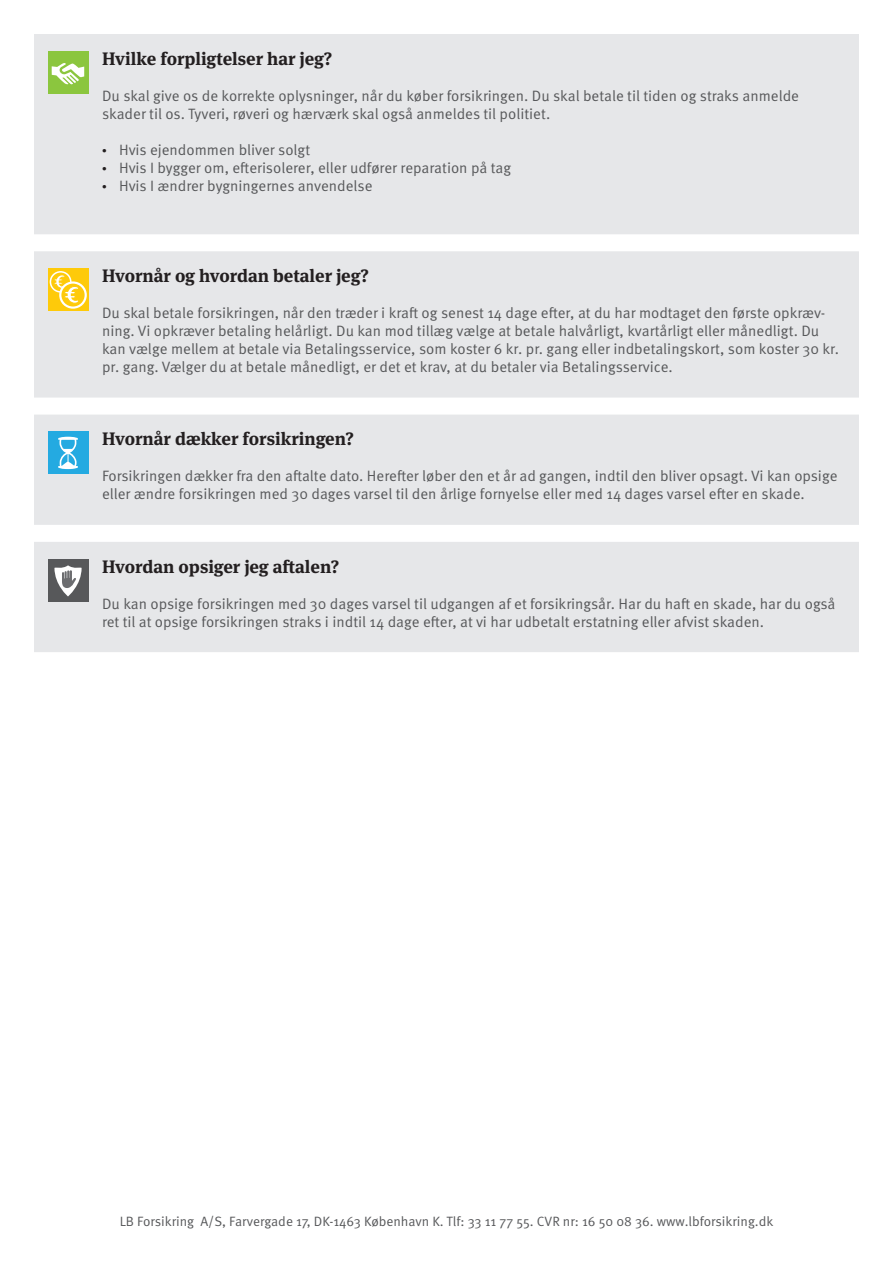
<style>
.page{position:relative;width:893px;height:1263px;background:#fff}
.page>*{position:absolute;margin:0;border:0;box-sizing:border-box;transform-origin:0 0}
.t1{font:700 18px "Meta Serif OT";color:#231f20}
.t2{font:15px/18px "Meta Pro Norm";color:#57585a}
.t3{font:13.5px "Meta Pro Norm";color:#57585a}
.s1{font-family:"Myriad Pro";font-size:16.5px;color:#231f20}
</style>
<div class="page">
<svg style="left:34px;top:34px;width:825px;height:618px;background:#e8e9ea"></svg>
<div style="left:48px;top:51px;width:41px;height:43px;background:#8bc63e"></div>
<svg style="left:52px;top:63px;width:33px;height:22px"></svg>
<svg style="left:48px;top:268px;width:41px;height:43px"></svg>
<div style="left:50px;top:271px;width:22px;height:22px;border:2px solid #fff;border-radius:50%"></div>
<svg style="left:60px;top:283px;width:26px;height:25px"></svg>
<div style="left:59px;top:281px;width:28px;height:28px;border:2px solid #fff;border-radius:50%"></div>
<svg style="left:54px;top:274px;width:25px;height:30px"></svg>
<div style="left:48px;top:432px;width:41px;height:42px;background:#24aae1"></div>
<svg style="left:58px;top:437px;width:20px;height:32px"></svg>
<div style="left:48px;top:559px;width:41px;height:42px;background:#57585a"></div>
<svg style="left:54px;top:565px;width:28px;height:31px"></svg>
<p class="t1" style="left:102px;top:47px;width:232px">Hvilke forpligtelser har jeg?</p>
<p class="t2" style="left:102px;top:86px;width:698px">Du skal give os de korrekte oplysninger, når du køber forsikringen. Du skal betale til tiden og straks anmelde skader til os. Tyveri, røveri og hærværk skal også anmeldes til politiet.</p>
<p class="t2" style="left:102px;top:140px;width:210px"><span class="s1">•</span> Hvis ejendommen bliver solgt</p>
<p class="t2" style="left:102px;top:158px;width:411px"><span class="s1">•</span> Hvis I bygger om, efterisolerer, eller udfører reparation på tag</p>
<p class="t2" style="left:102px;top:176px;width:272px"><span class="s1">•</span> Hvis I ændrer bygningernes anvendelse</p>
<p class="t1" style="left:102px;top:264px;width:268px">Hvornår og hvordan betaler jeg?</p>
<p class="t2" style="left:102px;top:303px;width:738px">Du skal betale forsikringen, når den træder i kraft og senest 14 dage efter, at du har modtaget den første opkræv&shy;ning. Vi opkræver betaling helårligt. Du kan mod tillæg vælge at betale halvårligt, kvartårligt eller månedligt. Du kan vælge mellem at betale via Betalingsservice, som koster 6 kr. pr. gang eller indbetalingskort, som koster 30 kr. pr. gang. Vælger du at betale månedligt, er det et krav, at du betaler via Betalingsservice.</p>
<p class="t1" style="left:102px;top:428px;width:253px">Hvornår dækker forsikringen?</p>
<p class="t2" style="left:102px;top:466px;width:737px">Forsikringen dækker fra den aftalte dato. Herefter løber den et år ad gangen, indtil den bliver opsagt. Vi kan opsige eller ændre forsikringen med 30 dages varsel til den årlige fornyelse eller med 14 dages varsel efter en skade.</p>
<p class="t1" style="left:102px;top:555px;width:239px">Hvordan opsiger jeg aftalen?</p>
<p class="t2" style="left:102px;top:593px;width:735px">Du kan opsige forsikringen med 30 dages varsel til udgangen af et forsikringsår. Har du haft en skade, har du også ret til at opsige forsikringen straks i indtil 14 dage efter, at vi har udbetalt erstatning eller afvist skaden.</p>
<p class="t3" style="left:120px;top:1211px;width:655px">LB Forsikring A/S, Farvergade 17, DK-1463 København K. Tlf: 33 11 77 55. CVR nr: 16 50 08 36. www.lbforsikring.dk</p>
</div>
